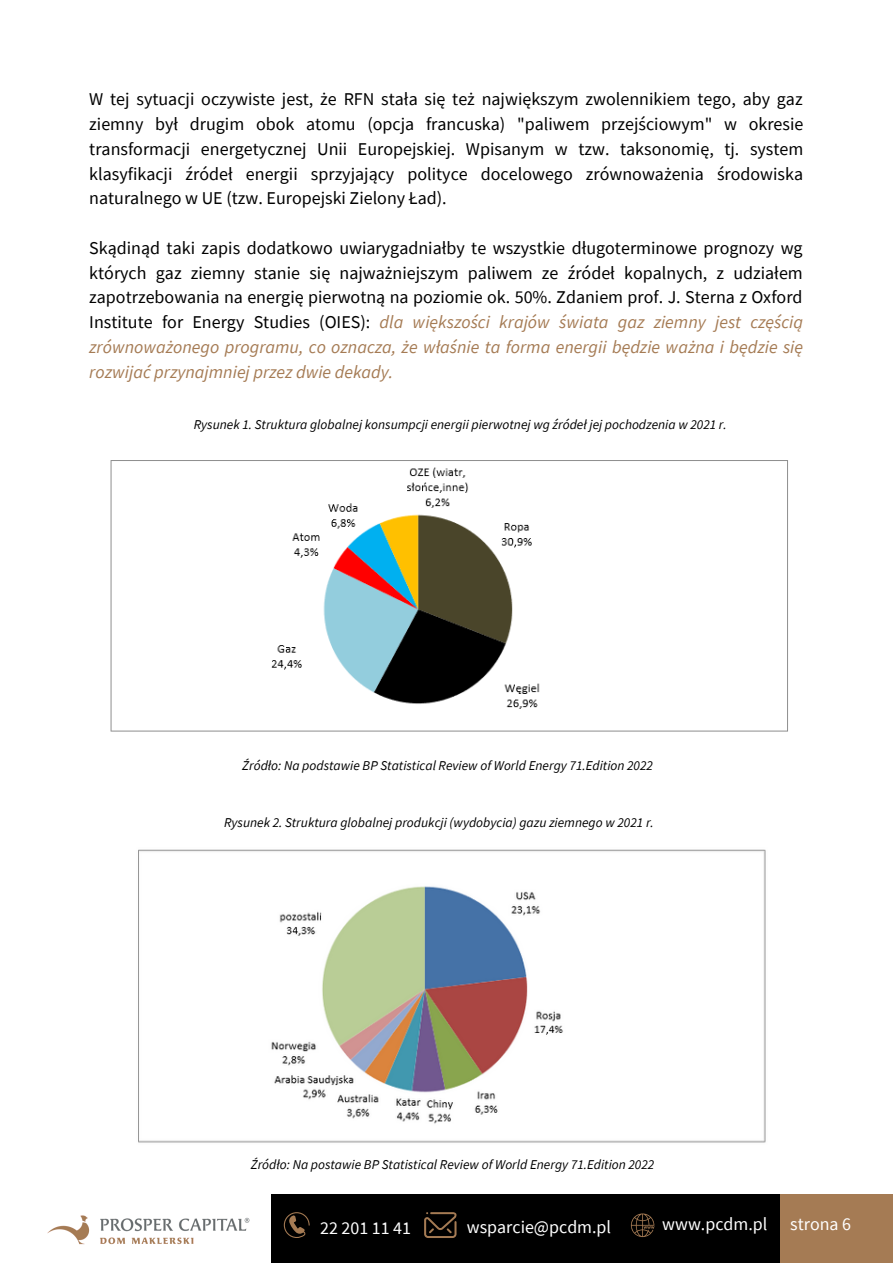
<style>
.page{position:relative;width:893px;height:1264px;background:#fff}
.page>*{position:absolute;margin:0;border:0;box-sizing:border-box;transform-origin:0 0}
.t1{font:18px/24.8px "Source Sans Pro";color:#000;text-align:justify}
.t2{font:18px "Source Sans Pro";color:#fff}
.t3{font:italic 13.5px "Source Sans Pro";color:#000}
.s1{font-style:italic;color:#a57b54}
</style>
<div class="page">
<img style="left:47px;top:1215px;width:203px;height:30px">
<div style="left:271px;top:1193px;width:621px;height:69px;background:#000"></div>
<svg style="left:284px;top:1212px;width:25px;height:25px"></svg>
<svg style="left:631px;top:1213px;width:23px;height:23px"></svg>
<svg style="left:424px;top:1212px;width:32px;height:25px"></svg>
<div style="left:780px;top:1193px;width:112px;height:69px;background:#a57b54"></div>
<img style="left:110px;top:460px;width:678px;height:272px">
<img style="left:138px;top:849px;width:628px;height:294px">
<p class="t1" style="left:89px;top:87px;width:715px">W tej sytuacji oczywiste jest, że RFN stała się też największym zwolennikiem tego, aby gaz ziemny był drugim obok atomu (opcja francuska) "paliwem przejściowym" w okresie transformacji energetycznej Unii Europejskiej. Wpisanym w tzw. taksonomię, tj. system klasyfikacji źródeł energii sprzyjający polityce docelowego zrównoważenia środowiska naturalnego w UE (tzw. Europejski Zielony Ład).</p>
<p class="t1" style="left:89px;top:235px;width:715px">Skądinąd taki zapis dodatkowo uwiarygadniałby te wszystkie długoterminowe prognozy wg których gaz ziemny stanie się najważniejszym paliwem ze źródeł kopalnych, z udziałem zapotrzebowania na energię pierwotną na poziomie ok. 50%. Zdaniem prof. J. Sterna z Oxford Institute for Energy Studies (OIES): <span class="s1">dla większości krajów świata gaz ziemny jest częścią zrównoważonego programu, co oznacza, że właśnie ta forma energii będzie ważna i będzie się rozwijać przynajmniej przez dwie dekady.</span></p>
<p class="t3" style="left:194px;top:416px;width:534px">Rysunek 1. Struktura globalnej konsumpcji energii pierwotnej wg źródeł jej pochodzenia w 2021 r.</p>
<p class="t3" style="left:242px;top:757px;width:412px">Źródło: Na podstawie BP Statistical Review of World Energy 71.Edition 2022</p>
<p class="t3" style="left:224px;top:813px;width:431px">Rysunek 2. Struktura globalnej produkcji (wydobycia) gazu ziemnego w 2021 r.</p>
<p class="t3" style="left:251px;top:1155px;width:405px">Źródło: Na postawie BP Statistical Review of World Energy 71.Edition 2022</p>
<p class="t2" style="left:320px;top:1216px;width:92px">22 201 11 41</p>
<p class="t2" style="left:467px;top:1214px;width:146px">wsparcie@pcdm.pl</p>
<p class="t2" style="left:662px;top:1212px;width:107px">www.pcdm.pl</p>
<p class="t2" style="left:790px;top:1212px;width:62px">strona 6</p>
</div>
